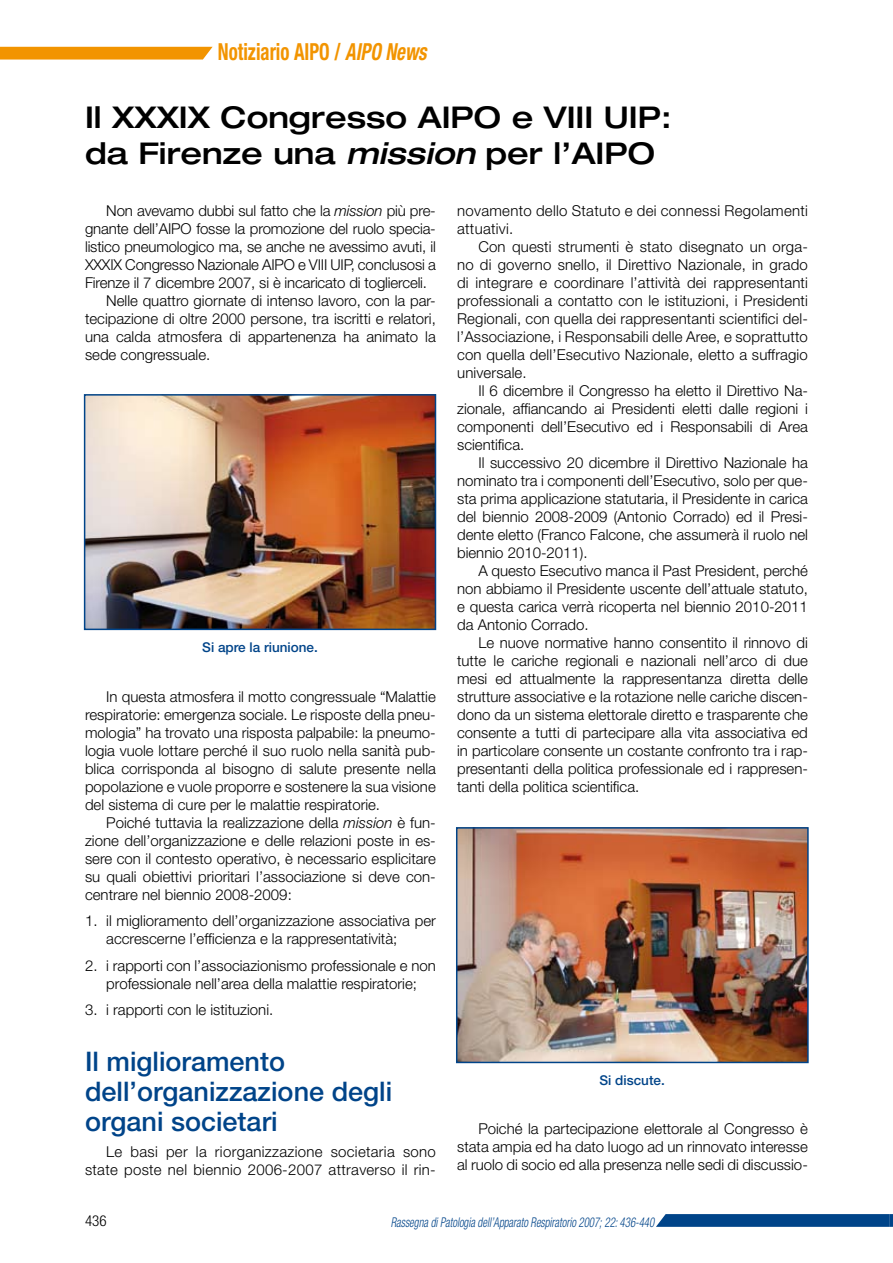
<style>
.page{position:relative;width:893px;height:1263px;background:#fff}
.page>*{position:absolute;margin:0;border:0;box-sizing:border-box;transform-origin:0 0}
.t1{font:500 expanded 30px/36px "Helvetica Neue LT Std";color:#000}
.t2{font:500 27px/30px "Helvetica Neue LT Std";color:#004489}
.t3{font:700 condensed 23.55px "Helvetica Neue LT Std";color:#f29400;scale:.8 1}
.t4{font:300 15px/18px "Helvetica Neue LT Std";color:#000;text-align:justify}
.t5{font:300 15px/18px "Helvetica Neue LT Std";letter-spacing:.02em;color:#000}
.t6{font:300 condensed 15px "Helvetica Neue LT Std";color:#000}
.t7{font:italic 300 condensed 13.5px "Helvetica Neue LT Std";color:#004489;scale:.8 1}
.t8{font:500 13.5px "Helvetica Neue LT Std";color:#004489}
.s1{font-style:italic}
</style>
<div class="page">
<svg style="left:656px;top:1214px;width:237px;height:13px;background:#094b8d"></svg>
<svg style="left:0;top:47px;width:213px;height:13px;background:#f29a0f"></svg>
<img style="left:87px;top:397px;width:346px;height:230px">
<div style="left:84px;top:394px;width:352px;height:236px;border:2px solid #004489"></div>
<img style="left:459px;top:830px;width:347px;height:230px">
<div style="left:456px;top:827px;width:353px;height:236px;border:2px solid #004489"></div>
<h3 class="t3" style="left:218px;top:37px;width:262px">Notiziario AIPO / <span class="s1">AIPO News</span></h3>
<h1 class="t1" style="left:85px;top:98px;width:588px">Il XXXIX Congresso AIPO e VIII UIP: da Firenze una <span class="s1">mission</span> per l’AIPO</h1>
<p class="t4" style="left:106px;top:201px;width:331px">Non avevamo dubbi sul fatto che la <span class="s1">mission</span> più pre-</p>
<p class="t4" style="left:85px;top:219px;width:352px">gnante dell’AIPO fosse la promozione del ruolo specia-</p>
<p class="t4" style="left:85px;top:237px;width:352px">listico pneumologico ma, se anche ne avessimo avuti, il</p>
<p class="t4" style="left:85px;top:255px;width:352px">XXXIX Congresso Nazionale AIPO e VIII UIP, conclusosi a</p>
<p class="t4" style="left:85px;top:273px;width:344px">Firenze il 7 dicembre 2007, si è incaricato di toglierceli.</p>
<p class="t4" style="left:106px;top:291px;width:331px">Nelle quattro giornate di intenso lavoro, con la par-</p>
<p class="t4" style="left:85px;top:309px;width:352px">tecipazione di oltre 2000 persone, tra iscritti e relatori,</p>
<p class="t4" style="left:85px;top:327px;width:352px">una calda atmosfera di appartenenza ha animato la</p>
<p class="t4" style="left:85px;top:345px;width:127px">sede congressuale.</p>
<p class="t8" style="left:202px;top:639px;width:117px">Si apre la riunione.</p>
<p class="t4" style="left:85px;top:687px;width:352px;text-indent:21px">In questa atmosfera il motto congressuale “Malattie respiratorie: emergenza sociale. Le risposte della pneu&shy;mologia” ha trovato una risposta palpabile: la pneumo&shy;logia vuole lottare perché il suo ruolo nella sanità pub&shy;blica corrisponda al bisogno di salute presente nella popolazione e vuole proporre e sostenere la sua visione del sistema di cure per le malattie respiratorie.</p>
<p class="t4" style="left:85px;top:813px;width:352px;text-indent:21px">Poiché tuttavia la realizzazione della <span class="s1">mission</span> è fun&shy;zione dell’organizzazione e delle relazioni poste in es&shy;sere con il contesto operativo, è necessario esplicitare su quali obiettivi prioritari l’associazione si deve con&shy;centrare nel biennio 2008-2009:</p>
<p class="t4" style="left:106px;top:911px;width:331px;text-indent:-21px">1. il miglioramento dell’organizzazione associativa per accrescerne l’efficienza e la rappresentatività;</p>
<p class="t4" style="left:85px;top:956px;width:352px;text-align:center">2. i rapporti con l’associazionismo professionale e non professionale nell’area della malattie respiratorie;</p>
<p class="t4" style="left:85px;top:1000px;width:190px">3. i rapporti con le istituzioni.</p>
<h2 class="t2" style="left:85px;top:1046px;width:309px">Il miglioramento dell’organizzazione degli organi societari</h2>
<p class="t5" style="left:85px;top:1142px;width:352px;text-align:right">Le basi per la riorganizzazione societaria sono state poste nel biennio 2006-2007 attraverso il rin-</p>
<p class="t5" style="left:457px;top:201px;width:352px">novamento dello Statuto e dei connessi Regolamenti attuativi.</p>
<p class="t4" style="left:457px;top:237px;width:352px;text-indent:21px">Con questi strumenti è stato disegnato un orga&shy;no di governo snello, il Direttivo Nazionale, in grado di integrare e coordinare l’attività dei rappresentanti professionali a contatto con le istituzioni, i Presidenti Regionali, con quella dei rappresentanti scientifici del&shy;l’Associazione, i Responsabili delle Aree, e soprattutto con quella dell’Esecutivo Nazionale, eletto a suffragio universale.</p>
<p class="t4" style="left:457px;top:381px;width:352px;text-indent:21px">Il 6 dicembre il Congresso ha eletto il Direttivo Na&shy;zionale, affiancando ai Presidenti eletti dalle regioni i componenti dell’Esecutivo ed i Responsabili di Area scientifica.</p>
<p class="t4" style="left:457px;top:453px;width:352px;text-indent:21px">Il successivo 20 dicembre il Direttivo Nazionale ha nominato tra i componenti dell’Esecutivo, solo per que&shy;sta prima applicazione statutaria, il Presidente in carica del biennio 2008-2009 (Antonio Corrado) ed il Presi&shy;dente eletto (Franco Falcone, che assumerà il ruolo nel biennio 2010-2011).</p>
<p class="t4" style="left:457px;top:561px;width:352px;text-indent:21px">A questo Esecutivo manca il Past President, perché non abbiamo il Presidente uscente dell’attuale statuto, e questa carica verrà ricoperta nel biennio 2010-2011 da Antonio Corrado.</p>
<p class="t4" style="left:457px;top:633px;width:352px;text-indent:21px">Le nuove normative hanno consentito il rinnovo di tutte le cariche regionali e nazionali nell’arco di due mesi ed attualmente la rappresentanza diretta delle strutture associative e la rotazione nelle cariche discen&shy;dono da un sistema elettorale diretto e trasparente che consente a tutti di partecipare alla vita associativa ed in particolare consente un costante confronto tra i rap&shy;presentanti della politica professionale ed i rappresen&shy;tanti della politica scientifica.</p>
<p class="t8" style="left:599px;top:1072px;width:67px">Si discute.</p>
<p class="t4" style="left:457px;top:1119px;width:352px;text-indent:21px">Poiché la partecipazione elettorale al Congresso è stata ampia ed ha dato luogo ad un rinnovato interesse al ruolo di socio ed alla presenza nelle sedi di discussio-</p>
<p class="t6" style="left:85px;top:1212px;width:23px">436</p>
<p class="t7" style="left:391px;top:1214px;width:331px">Rassegna di Patologia dell’Apparato Respiratorio 2007; 22: 436-440</p>
</div>
